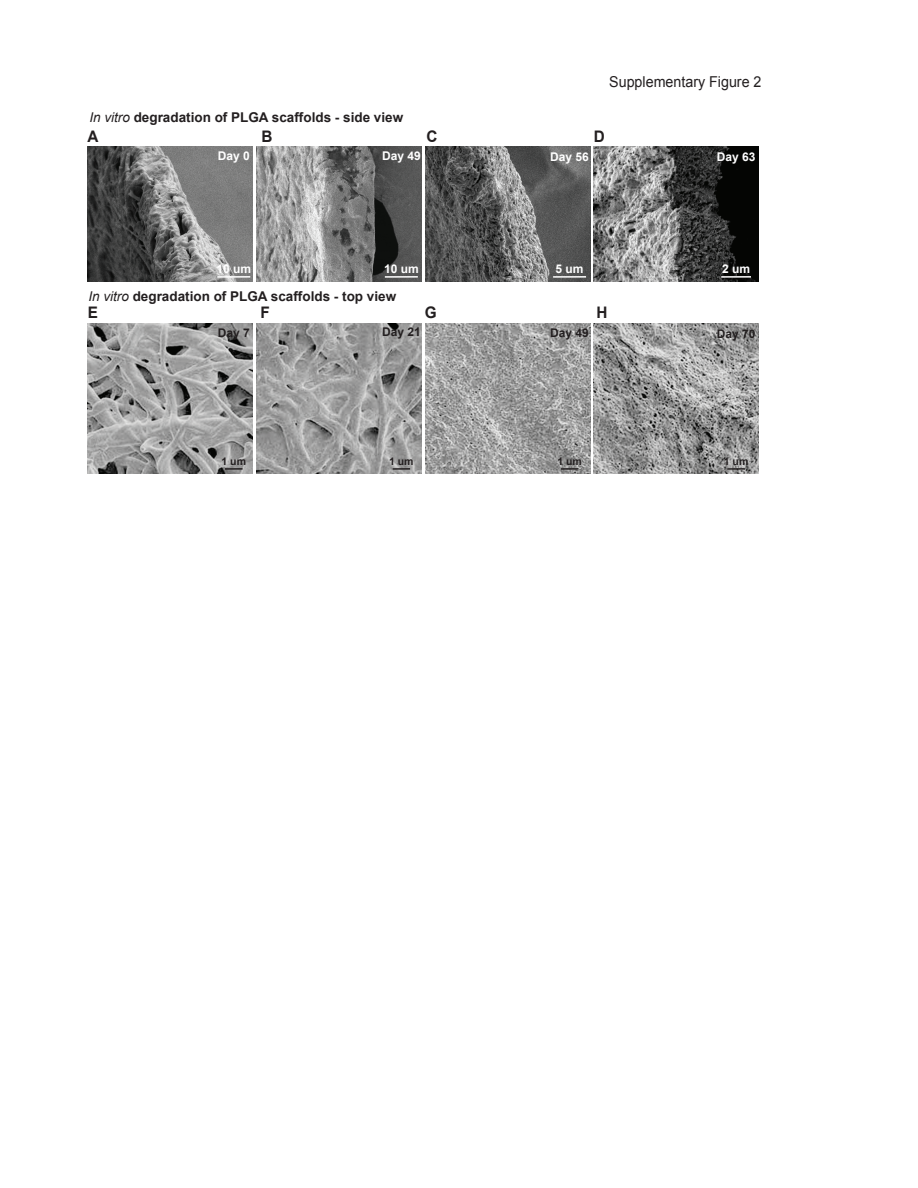
<style>
.page{position:relative;width:918px;height:1188px;background:#fff}
.page>*{position:absolute;margin:0;border:0;box-sizing:border-box;transform-origin:0 0}
.t1{font:700 15.9px "Arial";color:#231f20;scale:.96 1}
.t2{font:15px "Arial";color:#231f20;scale:.95 1}
.t3{font:700 13.5px "Arial";color:#231f20}
.t4{font:700 12px "Arial";color:#fff}
.t5{font:700 12px "Arial";color:#231f20}
.t6{font:700 10.5px "Arial";color:#231f20}
.s1{font-weight:400;font-style:italic}
</style>
<div class="page">
<img style="left:88px;top:323px;width:165px;height:150px">
<img style="left:257px;top:323px;width:165px;height:150px">
<img style="left:425px;top:323px;width:165px;height:150px">
<img style="left:593px;top:323px;width:165px;height:150px">
<svg style="left:727px;top:468px;width:18px;height:2px"></svg>
<svg style="left:225px;top:468px;width:18px;height:2px"></svg>
<svg style="left:393px;top:468px;width:17px;height:2px"></svg>
<svg style="left:561px;top:468px;width:17px;height:2px"></svg>
<img style="left:257px;top:147px;width:165px;height:135px">
<img style="left:425px;top:147px;width:165px;height:135px">
<img style="left:593px;top:147px;width:165px;height:135px">
<img style="left:88px;top:147px;width:165px;height:135px">
<hr style="left:385px;top:276px;width:33px;height:2px;background:#fff">
<hr style="left:553px;top:276px;width:33px;height:2px;background:#fff">
<hr style="left:721px;top:276px;width:30px;height:2px;background:#fff">
<hr style="left:217px;top:276px;width:33px;height:2px;background:#fff">
<p class="t3" style="left:89px;top:108px;width:315px"><span class="s1">In vitro</span> degradation of PLGA scaffolds - side view</p>
<p class="t2" style="left:609px;top:72px;width:162px">Supplementary Figure 2</p>
<p class="t1" style="left:88px;top:126px;width:13px">A</p>
<p class="t1" style="left:261px;top:126px;width:13px">B</p>
<p class="t1" style="left:426px;top:126px;width:13px">C</p>
<p class="t1" style="left:594px;top:126px;width:13px">D</p>
<p class="t4" style="left:218px;top:148px;width:34px">Day 0</p>
<p class="t4" style="left:382px;top:148px;width:40px">Day 49</p>
<p class="t4" style="left:550px;top:149px;width:40px">Day 56</p>
<p class="t4" style="left:717px;top:149px;width:40px">Day 63</p>
<p class="t4" style="left:216px;top:260px;width:36px">10 um</p>
<p class="t4" style="left:384px;top:260px;width:36px">10 um</p>
<p class="t4" style="left:556px;top:260px;width:30px">5 um</p>
<p class="t4" style="left:722px;top:260px;width:30px">2 um</p>
<p class="t3" style="left:88px;top:287px;width:309px"><span class="s1">In vitro</span> degradation of PLGA scaffolds - top view</p>
<p class="t1" style="left:88px;top:302px;width:12px">E</p>
<p class="t1" style="left:260px;top:302px;width:11px">F</p>
<p class="t1" style="left:425px;top:302px;width:14px">G</p>
<p class="t1" style="left:596px;top:302px;width:13px">H</p>
<p class="t5" style="left:218px;top:325px;width:34px">Day 7</p>
<p class="t5" style="left:382px;top:324px;width:40px">Day 21</p>
<p class="t5" style="left:550px;top:325px;width:40px">Day 49</p>
<p class="t5" style="left:717px;top:325px;width:40px">Day 70</p>
<p class="t6" style="left:222px;top:454px;width:26px">1 um</p>
<p class="t6" style="left:389px;top:454px;width:26px">1 um</p>
<p class="t6" style="left:557px;top:454px;width:26px">1 um</p>
<p class="t6" style="left:724px;top:454px;width:26px">1 um</p>
</div>
